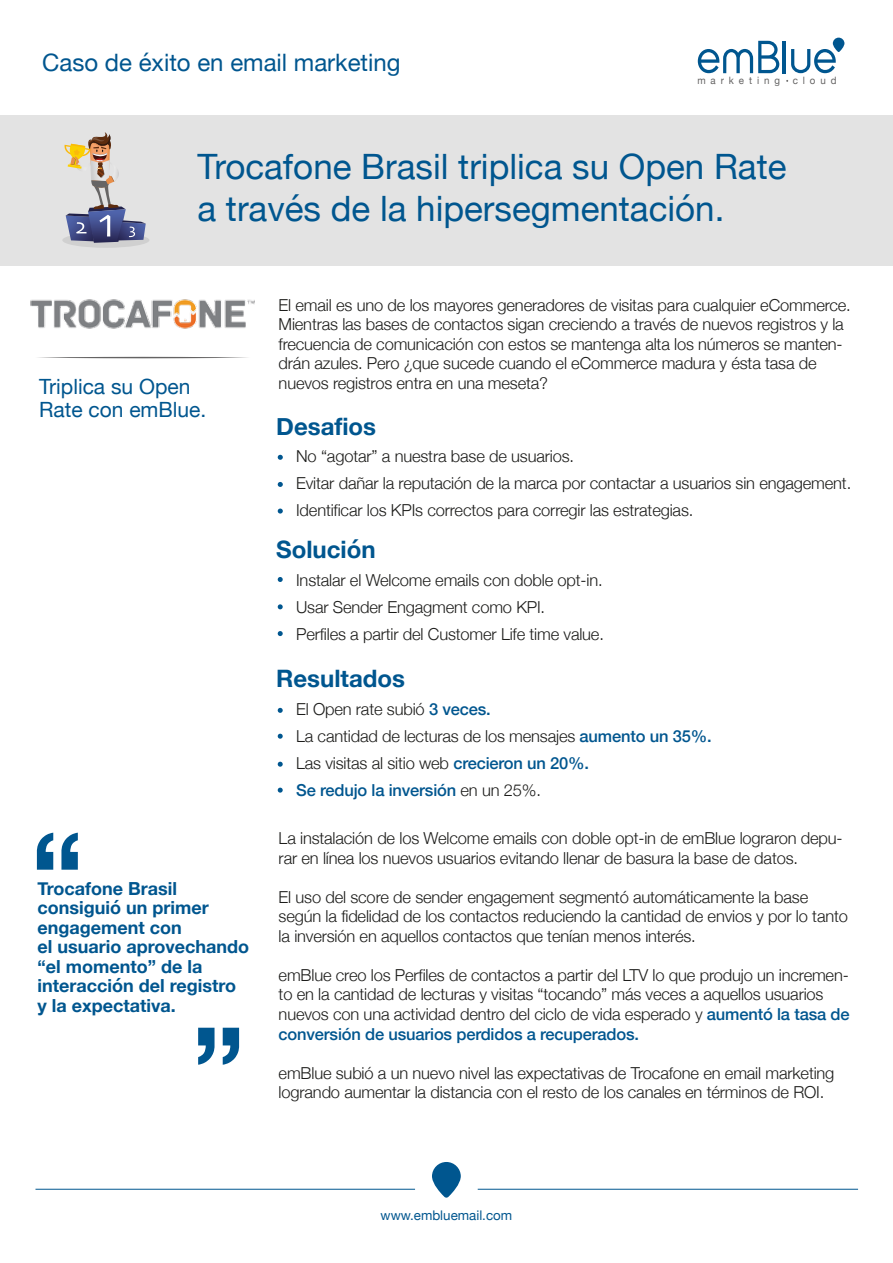
<style>
.page{position:relative;width:893px;height:1263px;background:#fff}
.page>*{position:absolute;margin:0;border:0;box-sizing:border-box;transform-origin:0 0}
.t1{font:34.95px/42px "Helvetica Neue";color:#00568f}
.t2{font:24px "Helvetica Neue";color:#00568f}
.t3{font:700 24px "Helvetica Neue";color:#00568f}
.t4{font:21px/22.5px "Helvetica Neue";color:#00568f}
.t5{font:700 18px/19.5px "Helvetica Neue";color:#00568f}
.t6{font:300 16.5px/19.5px "Helvetica Neue";letter-spacing:-.01em;color:#1d1d1b}
.t7{font:13.35px "Helvetica Neue";color:#00568f}
.t8{font:10.2px "Helvetica Neue";letter-spacing:.505em;color:#646363;scale:.96 1}
.s1{font-weight:500;color:#00568f}
</style>
<div class="page">
<svg style="left:432px;top:1162px;width:29px;height:35px"></svg>
<hr style="left:478px;top:1189px;width:380px;height:1px;background:#00568f">
<hr style="left:36px;top:1189px;width:379px;height:1px;background:#00568f">
<div style="left:0;top:115px;width:893px;height:151px;background:#e3e3e3"></div>
<svg style="left:278px;top:455px;width:5px;height:5px"></svg>
<svg style="left:278px;top:482px;width:5px;height:5px"></svg>
<svg style="left:278px;top:508px;width:5px;height:6px"></svg>
<svg style="left:278px;top:708px;width:5px;height:5px"></svg>
<svg style="left:278px;top:734px;width:5px;height:5px"></svg>
<svg style="left:278px;top:762px;width:5px;height:5px"></svg>
<svg style="left:278px;top:788px;width:5px;height:5px"></svg>
<svg style="left:278px;top:577px;width:5px;height:5px"></svg>
<svg style="left:278px;top:604px;width:5px;height:5px"></svg>
<svg style="left:278px;top:631px;width:5px;height:5px"></svg>
<div style="left:62px;top:232px;width:87px;height:16px;background:#d0d0d0;border-radius:50%"></div>
<svg style="left:64px;top:132px;width:82px;height:111px"></svg>
<svg style="left:698px;top:41px;width:81px;height:32px"></svg>
<hr style="left:783px;top:41px;width:3px;height:32px;background:#00568f">
<svg style="left:791px;top:38px;width:53px;height:35px"></svg>
<svg style="left:38px;top:357px;width:210px;height:1px"></svg>
<svg style="left:198px;top:1028px;width:41px;height:37px"></svg>
<svg style="left:37px;top:833px;width:41px;height:37px"></svg>
<img style="left:30px;top:299px;width:225px;height:30px">
<h2 class="t2" style="left:42px;top:45px;width:360px">Caso de éxito en email marketing</h2>
<p class="t8" style="left:697px;top:73px;width:147px">marketing cloud</p>
<h1 class="t1" style="left:197px;top:147px;width:590px">Trocafone Brasil triplica su Open Rate a través de la hipersegmentación.</h1>
<p class="t4" style="left:39px;top:377px;width:169px">Triplica su Open<br>Rate con emBlue.</p>
<p class="t5" style="left:38px;top:879px;width:213px">Trocafone Brasil consiguió un primer engagement con<br>el usuario aprovechando “el momento” de la interacción del registro y la expectativa.</p>
<p class="t6" style="left:279px;top:294px;width:574px">El email es uno de los mayores generadores de visitas para cualquier eCommerce.<br>Mientras las bases de contactos sigan creciendo a través de nuevos registros y la frecuencia de comunicación con estos se mantenga alta los números se manten&shy;drán azules. Pero ¿que sucede cuando el eCommerce madura y ésta tasa de nuevos registros entra en una meseta?</p>
<h2 class="t3" style="left:276px;top:408px;width:101px">Desafios</h2>
<p class="t6" style="left:296px;top:441px;width:557px;line-height:27px">No “agotar” a nuestra base de usuarios.<br>Evitar dañar la reputación de la marca por contactar a usuarios sin engagement.<br>Identificar los KPIs correctos para corregir las estrategias.</p>
<h2 class="t3" style="left:276px;top:531px;width:101px">Solución</h2>
<p class="t6" style="left:296px;top:565px;width:309px;line-height:27px">Instalar el Welcome emails con doble opt-in.<br>Usar Sender Engagment como KPI.<br>Perfiles a partir del Customer Life time value.</p>
<h2 class="t3" style="left:276px;top:660px;width:130px">Resultados</h2>
<p class="t6" style="left:296px;top:694px;width:417px;line-height:27px">El Open rate subió <span class="s1">3 veces.<br></span>La cantidad de lecturas de los mensajes <span class="s1">aumento un 35%.<br></span>Las visitas al sitio web <span class="s1">crecieron un 20%.<br>Se redujo la inversión</span> en un 25%.</p>
<p class="t6" style="left:279px;top:827px;width:566px">La instalación de los Welcome emails con doble opt-in de emBlue lograron depu&shy;rar en línea los nuevos usuarios evitando llenar de basura la base de datos.</p>
<p class="t6" style="left:279px;top:886px;width:571px">El uso del score de sender engagement segmentó automáticamente la base según la fidelidad de los contactos reduciendo la cantidad de envios y por lo tanto la inversión en aquellos contactos que tenían menos interés.</p>
<p class="t6" style="left:279px;top:964px;width:572px">emBlue creo los Perfiles de contactos a partir del LTV lo que produjo un incremen&shy;to en la cantidad de lecturas y visitas “tocando” más veces a aquellos usuarios nuevos con una actividad dentro del ciclo de vida esperado y <span class="s1">aumentó la tasa de conversión de usuarios perdidos a recuperados.</span></p>
<p class="t6" style="left:279px;top:1062px;width:557px">emBlue subió a un nuevo nivel las expectativas de Trocafone en email marketing logrando aumentar la distancia con el resto de los canales en términos de ROI.</p>
<p class="t7" style="left:381px;top:1205px;width:133px">www.embluemail.com</p>
</div>
